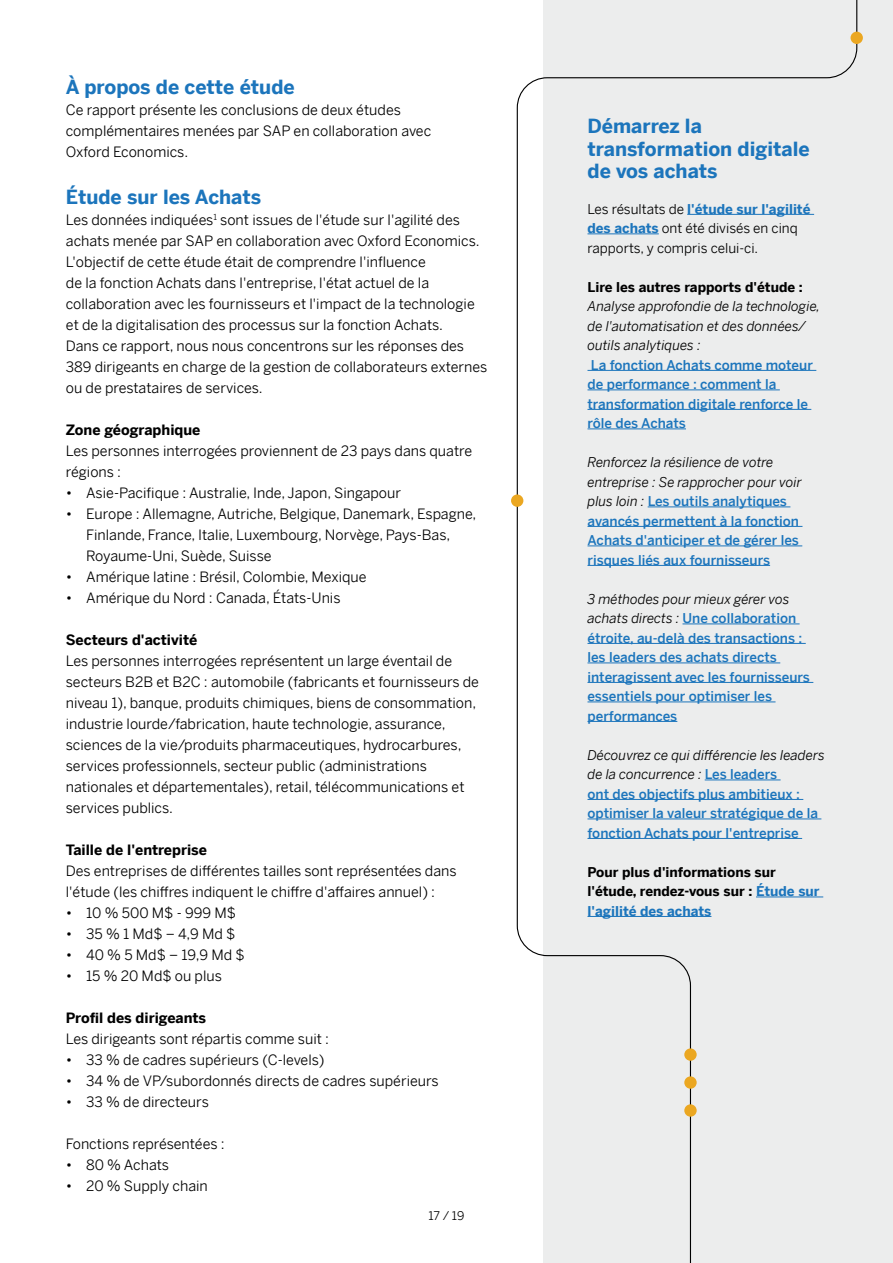
<style>
.page{position:relative;width:893px;height:1263px;background:#fff}
.page>*{position:absolute;margin:0;border:0;box-sizing:border-box;transform-origin:0 0}
.t1{font:700 19.5px/22.5px "Benton Sans";color:#1c75bc}
.t2{font:14.25px/21px "Benton Sans";color:#000}
.t3{font:700 14.25px "Benton Sans";color:#000}
.t4{font:500 13.5px/19.5px "Benton Sans";color:#1c75bc}
.t5{font:700 13.5px/19.5px "Benton Sans";color:#000}
.t6{font:13.5px/19.5px "Benton Sans";color:#000}
.t7{font:italic 13.5px/19.5px "Benton Sans";color:#000}
.t8{font:12px "Benton Sans";color:#000}
.s1{font-weight:700;color:#1c75bc}
.s2{font-weight:400;font-style:italic;color:#000}
.s3{color:#1c75bc}
</style>
<div class="page">
<div style="left:543px;top:0;width:350px;height:1263px;background:#eceded"></div>
<svg style="left:516px;top:0;width:342px;height:1263px"></svg>
<svg style="left:684px;top:1104px;width:13px;height:13px"></svg>
<svg style="left:684px;top:1076px;width:13px;height:13px"></svg>
<svg style="left:684px;top:1048px;width:13px;height:13px"></svg>
<div style="left:850px;top:32px;width:13px;height:12px;background:#eba721;border-radius:50%"></div>
<div style="left:511px;top:494px;width:12px;height:13px;background:#eba721;border-radius:50%"></div>
<hr style="left:687px;top:214px;width:127px;height:1px;background:#1c75bc">
<hr style="left:587px;top:234px;width:72px;height:1px;background:#1c75bc">
<hr style="left:587px;top:370px;width:229px;height:1px;background:#1c75bc">
<hr style="left:587px;top:390px;width:193px;height:1px;background:#1c75bc">
<hr style="left:587px;top:409px;width:224px;height:1px;background:#1c75bc">
<hr style="left:587px;top:429px;width:99px;height:1px;background:#1c75bc">
<hr style="left:648px;top:507px;width:142px;height:1px;background:#1c75bc">
<hr style="left:587px;top:526px;width:215px;height:1px;background:#1c75bc">
<hr style="left:587px;top:546px;width:215px;height:1px;background:#1c75bc">
<hr style="left:587px;top:565px;width:183px;height:1px;background:#1c75bc">
<hr style="left:682px;top:624px;width:118px;height:1px;background:#1c75bc">
<hr style="left:587px;top:643px;width:219px;height:1px;background:#1c75bc">
<hr style="left:587px;top:663px;width:193px;height:1px;background:#1c75bc">
<hr style="left:587px;top:682px;width:226px;height:1px;background:#1c75bc">
<hr style="left:587px;top:702px;width:188px;height:1px;background:#1c75bc">
<hr style="left:587px;top:721px;width:90px;height:1px;background:#1c75bc">
<hr style="left:705px;top:780px;width:76px;height:1px;background:#1c75bc">
<hr style="left:587px;top:799px;width:216px;height:1px;background:#1c75bc">
<hr style="left:587px;top:819px;width:234px;height:1px;background:#1c75bc">
<hr style="left:587px;top:838px;width:215px;height:1px;background:#1c75bc">
<hr style="left:756px;top:897px;width:67px;height:1px;background:#1c75bc">
<hr style="left:587px;top:916px;width:124px;height:1px;background:#1c75bc">
<h1 class="t1" style="left:66px;top:74px;width:230px">À propos de cette étude</h1>
<p class="t2" style="left:66px;top:98px;width:367px">Ce rapport présente les conclusions de deux études complémentaires menées par SAP en collaboration avec<br>Oxford Economics.</p>
<h1 class="t1" style="left:66px;top:183px;width:197px">Étude sur les Achats</h1>
<p class="t2" style="left:66px;top:207px;width:423px">Les données indiquées<sup>1</sup> sont issues de l'étude sur l'agilité des achats menée par SAP en collaboration avec Oxford Economics.<br>L'objectif de cette étude était de comprendre l'influence<br>de la fonction Achats dans l'entreprise, l'état actuel de la collaboration avec les fournisseurs et l'impact de la technologie et de la digitalisation des processus sur la fonction Achats.<br>Dans ce rapport, nous nous concentrons sur les réponses des 389 dirigeants en charge de la gestion de collaborateurs externes ou de prestataires de services.</p>
<p class="t3" style="left:66px;top:417px;width:136px">Zone géographique</p>
<p class="t2" style="left:66px;top:438px;width:408px">Les personnes interrogées proviennent de 23 pays dans quatre régions :</p>
<p class="t2" style="left:66px;top:480px;width:337px">• Asie-Pacifique : Australie, Inde, Japon, Singapour</p>
<p class="t2" style="left:86px;top:501px;width:392px;text-indent:-20px">• Europe : Allemagne, Autriche, Belgique, Danemark, Espagne,<br>Finlande, France, Italie, Luxembourg, Norvège, Pays-Bas,<br>Royaume-Uni, Suède, Suisse</p>
<p class="t2" style="left:66px;top:564px;width:302px">• Amérique latine : Brésil, Colombie, Mexique</p>
<p class="t2" style="left:66px;top:585px;width:276px">• Amérique du Nord : Canada, États-Unis</p>
<p class="t3" style="left:66px;top:627px;width:133px">Secteurs d'activité</p>
<p class="t2" style="left:66px;top:648px;width:415px">Les personnes interrogées représentent un large éventail de secteurs B2B et B2C : automobile (fabricants et fournisseurs de niveau 1), banque, produits chimiques, biens de consommation, industrie lourde/fabrication, haute technologie, assurance, sciences de la vie/produits pharmaceutiques, hydrocarbures, services professionnels, secteur public (administrations nationales et départementales), retail, télécommunications et services publics.</p>
<p class="t3" style="left:66px;top:837px;width:143px">Taille de l'entreprise</p>
<p class="t2" style="left:66px;top:858px;width:392px">Des entreprises de différentes tailles sont représentées dans l'étude (les chiffres indiquent le chiffre d'affaires annuel) :</p>
<p class="t2" style="left:66px;top:900px;width:172px">• 10 % 500 M$ - 999 M$</p>
<p class="t2" style="left:66px;top:921px;width:171px">• 35 % 1 Md$ − 4,9 Md $</p>
<p class="t2" style="left:66px;top:942px;width:180px">• 40 % 5 Md$ − 19,9 Md $</p>
<p class="t2" style="left:66px;top:963px;width:158px">• 15 % 20 Md$ ou plus</p>
<p class="t3" style="left:66px;top:1005px;width:142px">Profil des dirigeants</p>
<p class="t2" style="left:66px;top:1026px;width:265px">Les dirigeants sont répartis comme suit :</p>
<p class="t2" style="left:66px;top:1047px;width:260px">• 33 % de cadres supérieurs (C-levels)</p>
<p class="t2" style="left:66px;top:1068px;width:374px">• 34 % de VP/subordonnés directs de cadres supérieurs</p>
<p class="t2" style="left:66px;top:1089px;width:145px">• 33 % de directeurs</p>
<p class="t2" style="left:66px;top:1131px;width:160px">Fonctions représentées :</p>
<p class="t2" style="left:66px;top:1152px;width:105px">• 80 % Achats</p>
<p class="t2" style="left:66px;top:1173px;width:143px">• 20 % Supply chain</p>
<p class="t8" style="left:429px;top:1206px;width:37px">17 / 19</p>
<h1 class="t1" style="left:587px;top:113px;width:224px">Démarrez la transformation digitale de vos achats</h1>
<p class="t6" style="left:587px;top:197px;width:224px">Les résultats de <span class="s1">l'étude sur l'agilité des achats</span> ont été divisés en cinq rapports, y compris celui-ci.</p>
<p class="t5" style="left:587px;top:276px;width:217px">Lire les autres rapports d'étude :</p>
<p class="t7" style="left:587px;top:295px;width:234px">Analyse approfondie de la technologie, de l'automatisation et des données/ outils analytiques :</p>
<p class="t4" style="left:587px;top:354px;width:227px">La fonction Achats comme moteur de performance : comment la transformation digitale renforce le rôle des Achats</p>
<p class="t4" style="left:587px;top:451px;width:216px"><span class="s2">Renforcez la résilience de votre entreprise : Se rapprocher pour voir plus loin :</span> Les outils analytiques avancés permettent à la fonction Achats d'anticiper et de gérer les risques liés aux fournisseurs</p>
<p class="t4" style="left:587px;top:588px;width:224px"><span class="s2">3 méthodes pour mieux gérer vos achats directs :</span> Une collaboration étroite, au-delà des transactions : les leaders des achats directs interagissent avec les fournisseurs essentiels pour optimiser les performances</p>
<p class="t4" style="left:587px;top:744px;width:239px"><span class="s2">Découvrez ce qui différencie les leaders de la concurrence :</span> Les leaders<br>ont des objectifs plus ambitieux : optimiser la valeur stratégique de la fonction Achats pour l'entreprise</p>
<p class="t5" style="left:587px;top:861px;width:234px">Pour plus d'informations sur l'étude, rendez-vous sur : <span class="s3">Étude sur l'agilité des achats</span></p>
</div>
